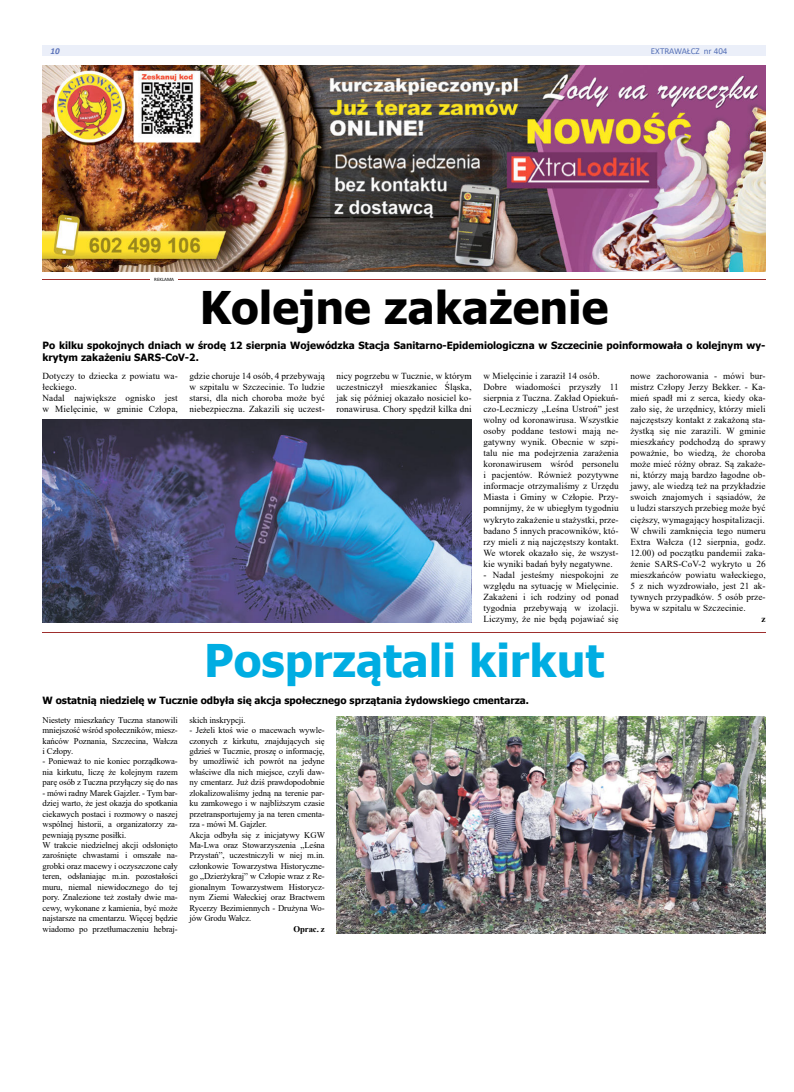
<style>
.page{position:relative;width:794px;height:1092px;background:#fff}
.page>*{position:absolute;margin:0;border:0;box-sizing:border-box;transform-origin:0 0}
.t1{font:700 45px "Tahoma";color:#00ade2}
.t2{font:700 45px "Tahoma";color:#000}
.t3{font:700 10px/12px "Tahoma";color:#000}
.t4{font:9.2px/11px "Times New Roman";letter-spacing:.01em;color:#000;text-align:justify}
.t5{font:700 9.2px "Times New Roman";color:#000}
.t6{font:9px "Calibri";color:#5570b6}
.t7{font:italic 700 9px "Calibri";color:#5b72b9}
.t8{font:8.7px/10.4px "Times New Roman";letter-spacing:-.01em;color:#000;text-align:justify}
.t9{font:700 8.7px "Times New Roman";letter-spacing:-.01em;color:#000}
.t10{font:5px "Calibri";color:#000}
</style>
<div class="page">
<div style="left:43px;top:45px;width:722px;height:11px;background:#ebeff9"></div>
<img style="left:43px;top:65px;width:722px;height:206px">
<hr style="left:43px;top:279px;width:722px;height:1px;background:#9e2e2d">
<hr style="left:151px;top:277px;width:27px;height:4px;background:#fff">
<hr style="left:43px;top:631px;width:722px;height:1px;background:#9e2e2d">
<img style="left:336px;top:716px;width:429px;height:217px">
<img style="left:43px;top:419px;width:429px;height:203px">
<p class="t7" style="left:50px;top:47px;width:11px">10</p>
<p class="t6" style="left:651px;top:44px;width:78px">EXTRAWAŁCZ nr 404</p>
<p class="t10" style="left:154px;top:276px;width:21px">REKLAMA</p>
<h1 class="t2" style="left:200px;top:276px;width:410px">Kolejne zakażenie</h1>
<p class="t3" style="left:43px;top:340px;width:724px">Po kilku spokojnych dniach w środę 12 sierpnia Wojewódzka Stacja Sanitarno-Epidemiologiczna w Szczecinie poinformowała o kolejnym wy&shy;krytym zakażeniu SARS-CoV-2.</p>
<p class="t4" style="left:43px;top:370px;width:137px;text-align:left">Dotyczy to dziecka z powiatu wa&shy;łeckiego.<br>Nadal największe ognisko jest w Mielęcinie, w gminie Człopa,</p>
<p class="t4" style="left:189px;top:370px;width:137px">gdzie choruje 14 osób, 4 przebywają w szpitalu w Szczecinie. To ludzie starsi, dla nich choroba może być niebezpieczna. Zakazili się uczest-</p>
<p class="t4" style="left:336px;top:370px;width:137px">nicy pogrzebu w Tucznie, w którym uczestniczył mieszkaniec Śląska, jak się później okazało nosiciel ko&shy;ronawirusa. Chory spędził kilka dni</p>
<p class="t4" style="left:483px;top:370px;width:137px;text-align:left">w Mielęcinie i zaraził 14 osób.<br>Dobre wiadomości przyszły 11 sierpnia z Tuczna. Zakład Opiekuń&shy;czo-Leczniczy „Leśna Ustroń” jest wolny od koronawirusa. Wszystkie osoby poddane testowi mają ne&shy;gatywny wynik. Obecnie w szpi&shy;talu nie ma podejrzenia zarażenia koronawirusem wśród personelu i pacjentów. Również pozytywne informacje otrzymaliśmy z Urzędu Miasta i Gminy w Człopie. Przy&shy;pomnijmy, że w ubiegłym tygodniu wykryto zakażenie u stażystki, prze&shy;badano 5 innych pracowników, któ&shy;rzy mieli z nią najczęstszy kontakt.<br>We wtorek okazało się, że wszyst&shy;kie wyniki badań były negatywne.</p>
<p class="t4" style="left:483px;top:569px;width:137px">- Nadal jesteśmy niespokojni ze względu na sytuację w Mielęcinie.<br>Zakażeni i ich rodziny od ponad tygodnia przebywają w izolacji.<br>Liczymy, że nie będą pojawiać się</p>
<p class="t4" style="left:630px;top:370px;width:137px">nowe zachorowania - mówi bur&shy;mistrz Człopy Jerzy Bekker. - Ka&shy;mień spadł mi z serca, kiedy oka&shy;zało się, że urzędnicy, którzy mieli najczęstszy kontakt z zakażoną sta&shy;żystką się nie zarazili. W gminie mieszkańcy podchodzą do sprawy poważnie, bo wiedzą, że choroba może mieć różny obraz. Są zakaże&shy;ni, którzy mają bardzo łagodne ob&shy;jawy, ale wiedzą też na przykładzie swoich znajomych i sąsiadów, że u ludzi starszych przebieg może być cięższy, wymagający hospitalizacji.<br>W chwili zamknięcia tego numeru Extra Wałcza (12 sierpnia, godz.<br>12.00) od początku pandemii zaka&shy;żenie SARS-CoV-2 wykryto u 26 mieszkańców powiatu wałeckiego, 5 z nich wyzdrowiało, jest 21 ak&shy;tywnych przypadków. 5 osób prze&shy;bywa w szpitalu w Szczecinie.</p>
<p class="t5" style="left:761px;top:615px;width:6px">z</p>
<h1 class="t1" style="left:204px;top:629px;width:401px">Posprzątali kirkut</h1>
<p class="t3" style="left:43px;top:695px;width:488px">W ostatnią niedzielę w Tucznie odbyła się akcja społecznego sprzątania żydowskiego cmentarza.</p>
<p class="t8" style="left:43px;top:714px;width:137px">Niestety mieszkańcy Tuczna stanowili mniejszość wśród społeczników, miesz&shy;kańców Poznania, Szczecina, Wałcza i Człopy.</p>
<p class="t8" style="left:43px;top:756px;width:137px">- Ponieważ to nie koniec porządkowa&shy;nia kirkutu, liczę że kolejnym razem parę osób z Tuczna przyłączy się do nas</p>
<p class="t8" style="left:43px;top:787px;width:137px;text-align:left">- mówi radny Marek Gajzler. - Tym bar&shy;dziej warto, że jest okazja do spotkania ciekawych postaci i rozmowy o naszej wspólnej historii, a organizatorzy za&shy;pewniają pyszne posiłki.<br>W trakcie niedzielnej akcji odsłonięto zarośnięte chwastami i omszałe na&shy;grobki oraz macewy i oczyszczone cały teren, odsłaniając m.in. pozostałości muru, niemal niewidocznego do tej pory. Znalezione też zostały dwie ma&shy;cewy, wykonane z kamienia, być może najstarsze na cmentarzu. Więcej będzie wiadomo po przetłumaczeniu hebraj-</p>
<p class="t8" style="left:189px;top:714px;width:58px">skich inskrypcji.</p>
<p class="t8" style="left:189px;top:724px;width:137px;text-align:left">- Jeżeli ktoś wie o macewach wywle&shy;czonych z kirkutu, znajdujących się gdzieś w Tucznie, proszę o informację, by umożliwić ich powrót na jedyne właściwe dla nich miejsce, czyli daw&shy;ny cmentarz. Już dziś prawdopodobnie zlokalizowaliśmy jedną na terenie par&shy;ku zamkowego i w najbliższym czasie przetransportujemy ja na teren cmenta&shy;rza - mówi M. Gajzler.<br>Akcja odbyła się z inicjatywy KGW Ma-Lwa oraz Stowarzyszenia „Leśna Przystań”, uczestniczyli w niej m.in. członkowie Towarzystwa Historyczne&shy;go „Dzierżykraj” w Człopie wraz z Re&shy;gionalnym Towarzystwem Historycz&shy;nym Ziemi Wałeckiej oraz Bractwem Rycerzy Bezimiennych - Drużyna Wo&shy;jów Grodu Wałcz.</p>
<p class="t9" style="left:293px;top:925px;width:33px">Oprac. z</p>
</div>
